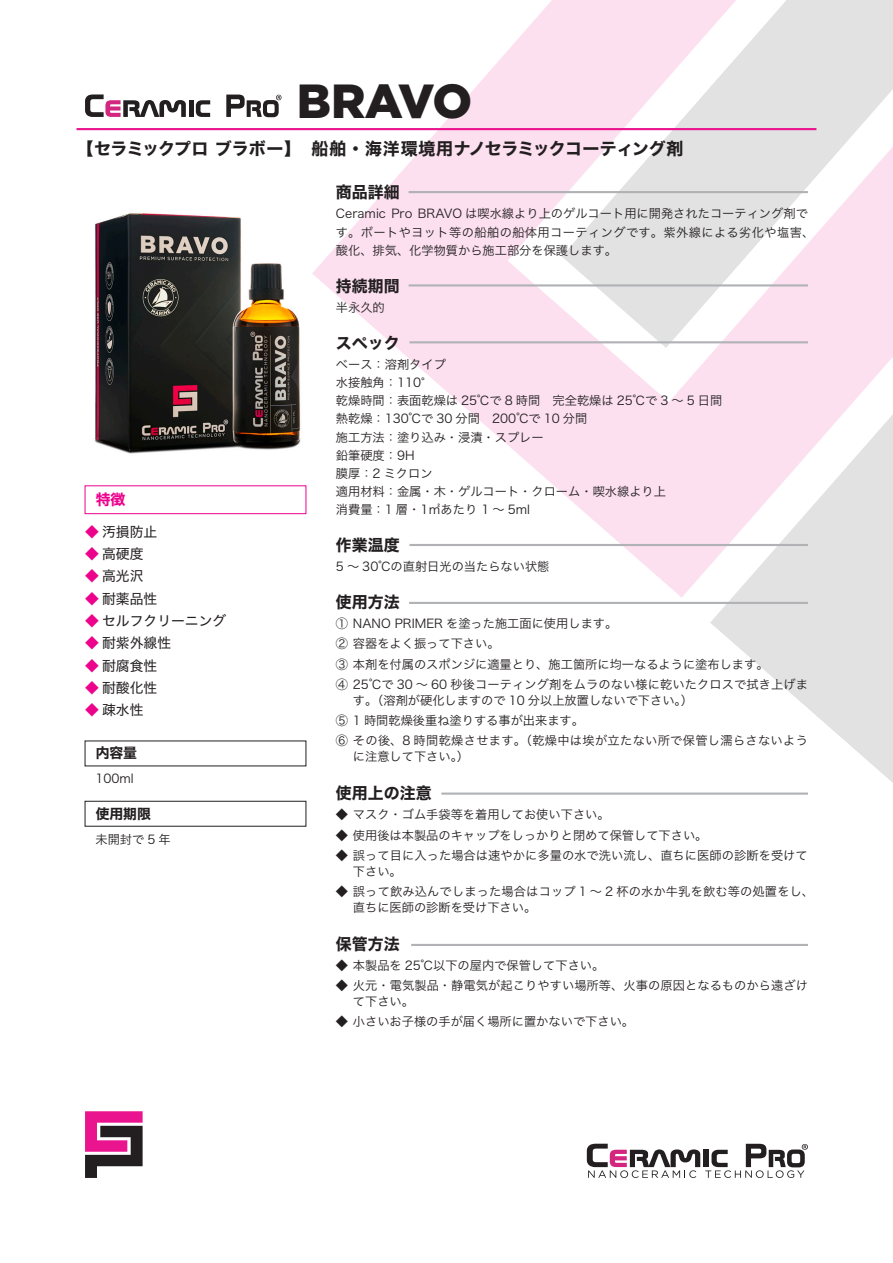
<style>
.page{position:relative;width:893px;height:1263px;background:#fff}
.page>*{position:absolute;margin:0;border:0;box-sizing:border-box;transform-origin:0 0}
.t1{font:900 47.85px "Gotham";letter-spacing:-.03em;color:#231f20}
.t2{font:16.95px "Hiragino Sans W7";letter-spacing:-.01em;color:#231f20}
.t3{font:15.9px "Hiragino Sans W7";color:#231f20}
.t4{font:14.85px "Hiragino Sans W7";color:#ed028c}
.t5{font:13.8px "Hiragino Sans W4";color:#231f20}
.t6{font:13.8px "Hiragino Sans W7";color:#231f20}
.t7{font:12.15px/18px "Hiragino Sans W3";color:#231f20}
.s1{font-family:"Hiragino Sans W3";color:#ed028c}
</style>
<div class="page">
<svg style="left:312px;top:0;width:250px;height:492px"></svg>
<svg style="left:562px;top:0;width:331px;height:783px"></svg>
<svg style="left:85px;top:94px;width:101px;height:23px"></svg>
<svg style="left:196px;top:100px;width:14px;height:17px"></svg>
<hr style="left:189px;top:100px;width:4px;height:17px;background:#231f20">
<svg style="left:226px;top:95px;width:55px;height:22px"></svg>
<hr style="left:77px;top:128px;width:739px;height:2px;background:#ea148f">
<svg style="left:587px;top:1144px;width:221px;height:34px"></svg>
<svg style="left:85px;top:1111px;width:58px;height:67px"></svg>
<img style="left:94px;top:213px;width:207px;height:241px">
<hr style="left:409px;top:191px;width:399px;height:2px;background:#b0b2b6">
<hr style="left:409px;top:284px;width:399px;height:2px;background:#b0b2b6">
<hr style="left:409px;top:341px;width:399px;height:2px;background:#b0b2b6">
<hr style="left:409px;top:544px;width:399px;height:2px;background:#b0b2b6">
<hr style="left:409px;top:602px;width:399px;height:2px;background:#b0b2b6">
<hr style="left:441px;top:792px;width:367px;height:3px;background:#b0b2b6">
<hr style="left:411px;top:944px;width:397px;height:2px;background:#b0b2b6">
<div style="left:85px;top:486px;width:221px;height:28px;border:1px solid #ed028c"></div>
<div style="left:85px;top:801px;width:221px;height:25px;border:1px solid #231f20"></div>
<h1 class="t1" style="left:297px;top:68px;width:177px">BRAVO</h1>
<h2 class="t2" style="left:77px;top:136px;width:609px">【セラミックプロブラボー】　船舶・海洋環境用ナノセラミックコーティング剤</h2>
<p class="t4" style="left:96px;top:488px;width:31px">特徴</p>
<p class="t5" style="left:85px;top:519px;width:74px"><span class="s1">◆</span> 汚損防止</p>
<p class="t5" style="left:85px;top:541px;width:60px"><span class="s1">◆</span> 高硬度</p>
<p class="t5" style="left:85px;top:564px;width:60px"><span class="s1">◆</span> 高光沢</p>
<p class="t5" style="left:85px;top:586px;width:74px"><span class="s1">◆</span> 耐薬品性</p>
<p class="t5" style="left:85px;top:608px;width:143px"><span class="s1">◆</span> セルフクリーニング</p>
<p class="t5" style="left:85px;top:631px;width:88px"><span class="s1">◆</span> 耐紫外線性</p>
<p class="t5" style="left:85px;top:653px;width:74px"><span class="s1">◆</span> 耐腐食性</p>
<p class="t5" style="left:85px;top:675px;width:74px"><span class="s1">◆</span> 耐酸化性</p>
<p class="t5" style="left:85px;top:698px;width:60px"><span class="s1">◆</span> 疎水性</p>
<p class="t6" style="left:96px;top:742px;width:43px">内容量</p>
<p class="t7" style="left:95px;top:768px;width:40px">100ml</p>
<p class="t6" style="left:96px;top:803px;width:57px">使用期限</p>
<p class="t7" style="left:95px;top:829px;width:77px">未開封で 5 年</p>
<h3 class="t3" style="left:336px;top:180px;width:65px">商品詳細</h3>
<p class="t7" style="left:336px;top:204px;width:480px">Ceramic Pro BRAVO は喫水線より上のゲルコート用に開発されたコーティング剤です。ボートやヨット等の船舶の船体用コーティングです。紫外線による劣化や塩害、酸化、排気、化学物質から施工部分を保護します。</p>
<h3 class="t3" style="left:336px;top:273px;width:65px">持続期間</h3>
<p class="t7" style="left:336px;top:297px;width:50px">半永久的</p>
<h3 class="t3" style="left:336px;top:331px;width:65px">スペック</h3>
<p class="t7" style="left:336px;top:355px;width:388px">ベース：溶剤タイプ<br>水接触角：110°<br>乾燥時間：表面乾燥は 25℃で 8 時間　完全乾燥は 25℃で 3 〜 5 日間熱乾燥：130℃で 30 分間　200℃で 10 分間<br>施工方法：塗り込み・浸漬・スプレー<br>鉛筆硬度：9H<br>膜厚：2 ミクロン<br>適用材料：金属・木・ゲルコート・クローム・喫水線より上<br>消費量：1 層・1㎡あたり 1 〜 5ml</p>
<h3 class="t3" style="left:336px;top:532px;width:65px">作業温度</h3>
<p class="t7" style="left:336px;top:556px;width:215px">5 〜 30℃の直射日光の当たらない状態</p>
<h3 class="t3" style="left:336px;top:590px;width:65px">使用方法</h3>
<p class="t7" style="left:336px;top:613px;width:474px;line-height:20.2px">① NANO PRIMER を塗った施工面に使用します。<br>② 容器をよく振って下さい。<br>③ 本剤を付属のスポンジに適量とり、施工箇所に均一なるように塗布します。<br>④ 25℃で 30 〜 60 秒後コーティング剤をムラのない様に乾いたクロスで拭き上げま</p>
<p class="t7" style="left:336px;top:689px;width:473px;line-height:20.2px;text-indent:17px">す。（溶剤が硬化しますので 10 分以上放置しないで下さい (。<br>⑤ 1 時間乾燥後重ね塗りする事が出来ます。<br>⑥ その後、8 時間乾燥させます。（乾燥中は埃が立たない所で保管し濡らさないよう</p>
<p class="t7" style="left:353px;top:747px;width:118px">に注意して下さい (。</p>
<h3 class="t3" style="left:336px;top:781px;width:97px">使用上の注意</h3>
<p class="t7" style="left:336px;top:805px;width:275px">◆ マスク・ゴム手袋等を着用してお使い下さい。</p>
<p class="t7" style="left:336px;top:825px;width:373px">◆ 使用後は本製品のキャップをしっかりと閉めて保管して下さい。</p>
<p class="t7" style="left:353px;top:846px;width:456px;line-height:15.9px;text-indent:-17px">◆ 誤って目に入った場合は速やかに多量の水で洗い流し、直ちに医師の診断を受けて下さい。</p>
<p class="t7" style="left:353px;top:882px;width:463px;line-height:15.9px;text-indent:-17px">◆ 誤って飲み込んでしまった場合はコップ 1 〜 2 杯の水か牛乳を飲む等の処置をし、直ちに医師の診断を受け下さい。</p>
<h3 class="t3" style="left:336px;top:931px;width:65px">保管方法</h3>
<p class="t7" style="left:336px;top:956px;width:270px">◆ 本製品を 25℃以下の屋内で保管して下さい。</p>
<p class="t7" style="left:353px;top:977px;width:457px;line-height:15.9px;text-indent:-17px">◆ 火元・電気製品・静電気が起こりやすい場所等、火事の原因となるものから遠ざけて下さい。</p>
<p class="t7" style="left:336px;top:1012px;width:300px">◆ 小さいお子様の手が届く場所に置かないで下さい。</p>
</div>
